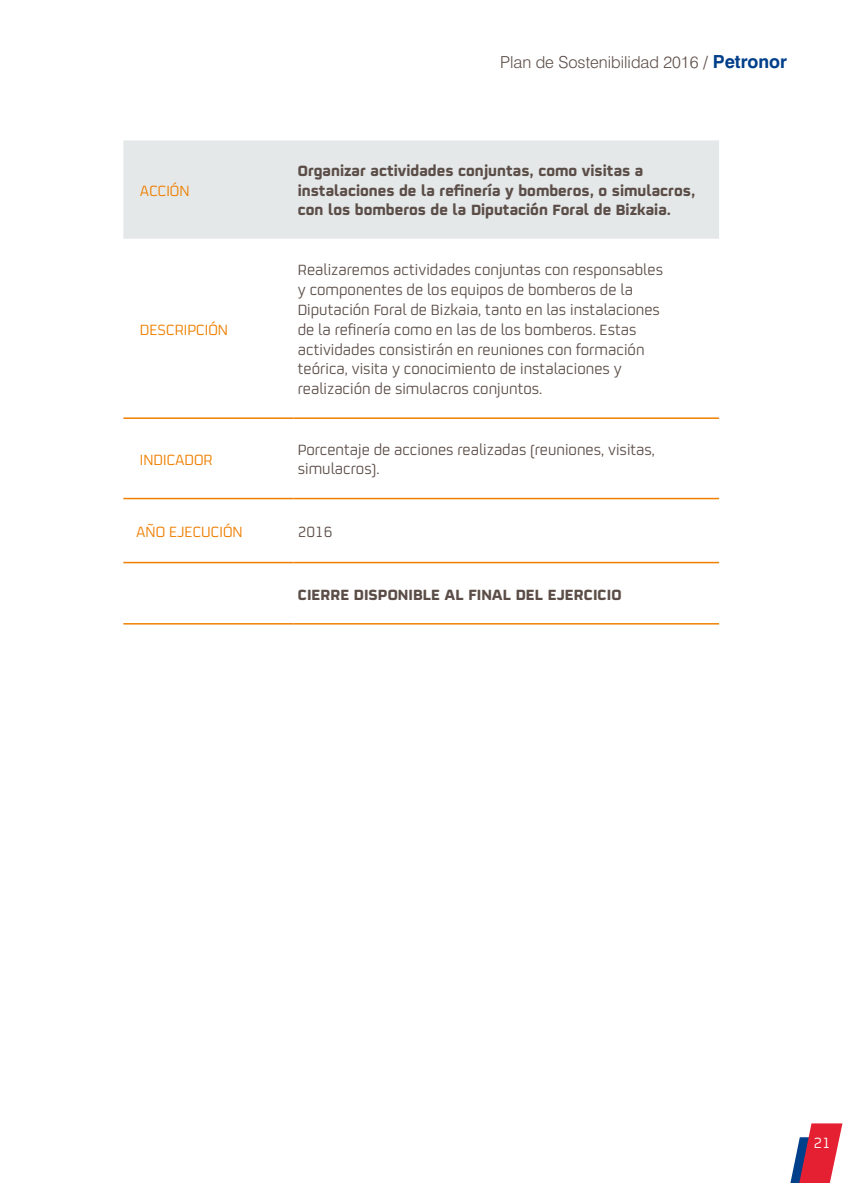
<style>
.page{position:relative;width:868px;height:1183px;background:#fff}
.page>*{position:absolute;margin:0;border:0;box-sizing:border-box;transform-origin:0 0}
.t1{font:16.5px/19.8px "Repsol BETA";color:#5b4d47}
.t2{font:700 16.5px/19.4px "Repsol BETA";color:#5b4d47}
.t3{font:16.5px "Repsol BETA";color:#ee7f00}
.t4{font:300 16.5px "Swiss 721 BT";color:#5b4d47}
.t5{font:16.5px "Repsol BETA";color:#fff}
.s1{font-weight:400}
.s2{font-weight:700;font-size:18px;color:#003f8a}
</style>
<div class="page">
<svg style="left:790px;top:1123px;width:52px;height:59px"></svg>
<div style="left:123px;top:140px;width:596px;height:99px;background:#e5e8e9"></div>
<hr style="left:123px;top:417px;width:170px;height:2px;background:#ee7f00">
<hr style="left:293px;top:417px;width:426px;height:2px;background:#ee7f00">
<hr style="left:123px;top:497px;width:170px;height:2px;background:#ee7f00">
<hr style="left:293px;top:497px;width:426px;height:2px;background:#ee7f00">
<hr style="left:123px;top:561px;width:170px;height:2px;background:#ee7f00">
<hr style="left:293px;top:561px;width:426px;height:2px;background:#ee7f00">
<hr style="left:123px;top:623px;width:170px;height:1px;background:#ee7f00">
<hr style="left:293px;top:623px;width:426px;height:1px;background:#ee7f00">
<p class="t3" style="left:140px;top:179px;width:51px">ACCIÓN</p>
<p class="t3" style="left:140px;top:318px;width:90px">DESCRIPCIÓN</p>
<p class="t4" style="left:500px;top:52px;width:288px">Plan de Sostenibilidad 2016 <span class="s1">/</span> <span class="s2">Petronor</span></p>
<p class="t2" style="left:298px;top:159px;width:399px">Organizar actividades conjuntas, como visitas a instalaciones de la refinería y bomberos, o simulacros, con los bomberos de la Diputación Foral de Bizkaia.</p>
<p class="t1" style="left:298px;top:259px;width:367px">Realizaremos actividades conjuntas con responsables y componentes de los equipos de bomberos de la Diputación Foral de Bizkaia, tanto en las instalaciones de la refinería como en las de los bomberos. Estas actividades consistirán en reuniones con formación teórica, visita y conocimiento de instalaciones y realización de simulacros conjuntos.</p>
<p class="t3" style="left:140px;top:448px;width:74px">INDICADOR</p>
<p class="t1" style="left:298px;top:438px;width:359px">Porcentaje de acciones realizadas (reuniones, visitas, simulacros).</p>
<p class="t3" style="left:136px;top:520px;width:108px">AÑO EJECUCIÓN</p>
<p class="t1" style="left:298px;top:520px;width:36px">2016</p>
<p class="t2" style="left:298px;top:582px;width:325px">CIERRE DISPONIBLE AL FINAL DEL EJERCICIO</p>
<p class="t5" style="left:813px;top:1131px;width:19px">21</p>
</div>
